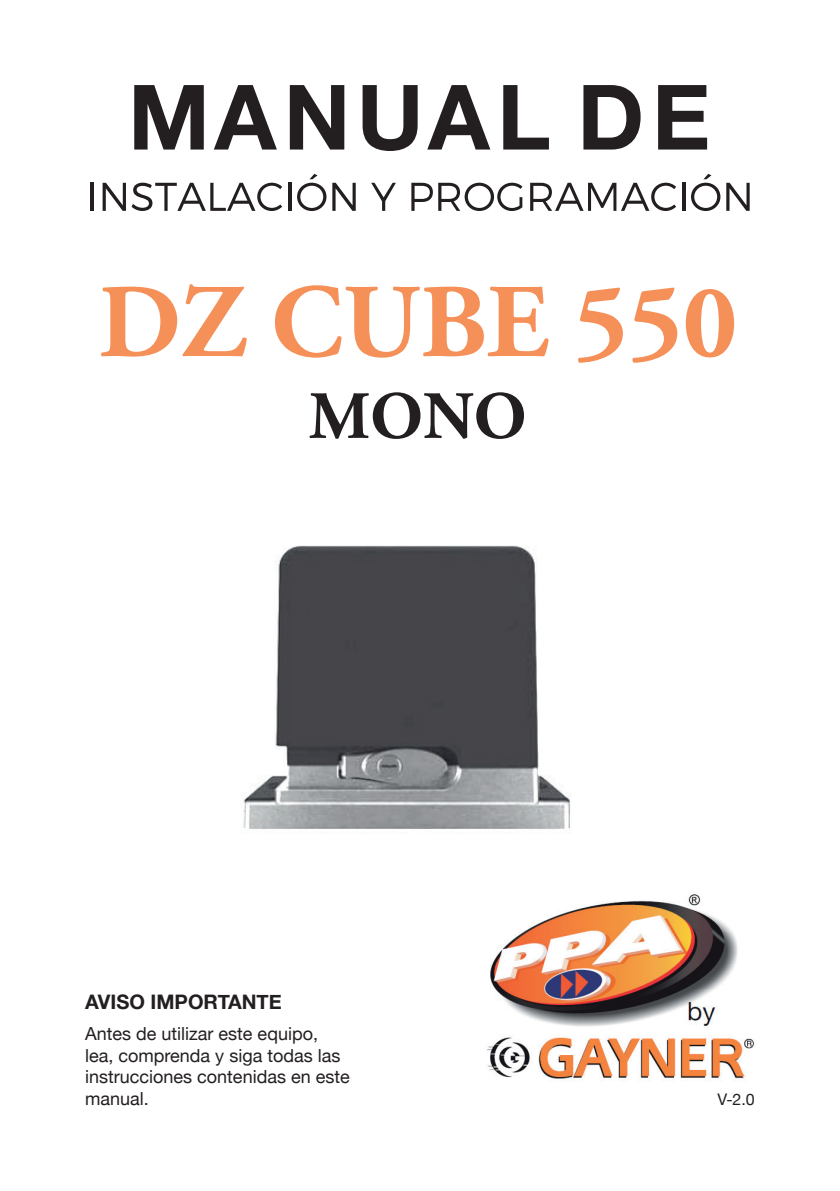
<style>
.page{position:relative;width:840px;height:1191px;background:#fff}
.page>*{position:absolute;margin:0;border:0;box-sizing:border-box;transform-origin:0 0}
.t1{font:700 104.6px "Adobe Garamond Pro";color:#f69059}
.t2{font:700 67.4px "Adobe Garamond Pro";color:#231f20}
.t3{font:700 20px "Helvetica Neue";color:#231f20}
.t4{font:18px "Helvetica Neue";color:#231f20}
.t5{font:16px "Helvetica Neue";color:#231f20}
</style>
<div class="page">
<hr style="left:91px;top:183px;width:3px;height:28px;background:#231f20">
<svg style="left:102px;top:183px;width:180px;height:28px"></svg>
<hr style="left:288px;top:183px;width:3px;height:28px;background:#231f20">
<svg style="left:297px;top:174px;width:29px;height:37px"></svg>
<svg style="left:332px;top:183px;width:23px;height:28px"></svg>
<svg style="left:371px;top:183px;width:24px;height:28px"></svg>
<svg style="left:411px;top:183px;width:21px;height:28px"></svg>
<svg style="left:438px;top:183px;width:84px;height:28px"></svg>
<svg style="left:530px;top:183px;width:145px;height:28px"></svg>
<hr style="left:681px;top:183px;width:3px;height:28px;background:#231f20">
<svg style="left:691px;top:174px;width:58px;height:37px"></svg>
<img style="left:487px;top:894px;width:268px;height:185px">
<svg style="left:134px;top:85px;width:70px;height:64px"></svg>
<svg style="left:214px;top:85px;width:63px;height:64px"></svg>
<svg style="left:290px;top:85px;width:54px;height:64px"></svg>
<svg style="left:362px;top:85px;width:55px;height:66px"></svg>
<svg style="left:427px;top:85px;width:63px;height:64px"></svg>
<svg style="left:503px;top:85px;width:45px;height:64px"></svg>
<svg style="left:583px;top:85px;width:57px;height:64px"></svg>
<svg style="left:658px;top:85px;width:48px;height:64px"></svg>
<img style="left:243px;top:545px;width:327px;height:284px">
<h1 class="t1" style="left:98px;top:262px;width:640px">DZ CUBE 550</h1>
<h2 class="t2" style="left:309px;top:377px;width:219px">MONO</h2>
<p class="t3" style="left:85px;top:985px;width:198px">AVISO IMPORTANTE</p>
<p class="t4" style="left:85px;top:1020px;width:234px">Antes de utilizar este equipo,</p>
<p class="t4" style="left:85px;top:1042px;width:257px">lea, comprenda y siga todas las</p>
<p class="t4" style="left:85px;top:1064px;width:266px">instrucciones contenidas en este</p>
<p class="t4" style="left:85px;top:1085px;width:65px">manual.</p>
<p class="t5" style="left:717px;top:1088px;width:39px">V-2.0</p>
</div>
